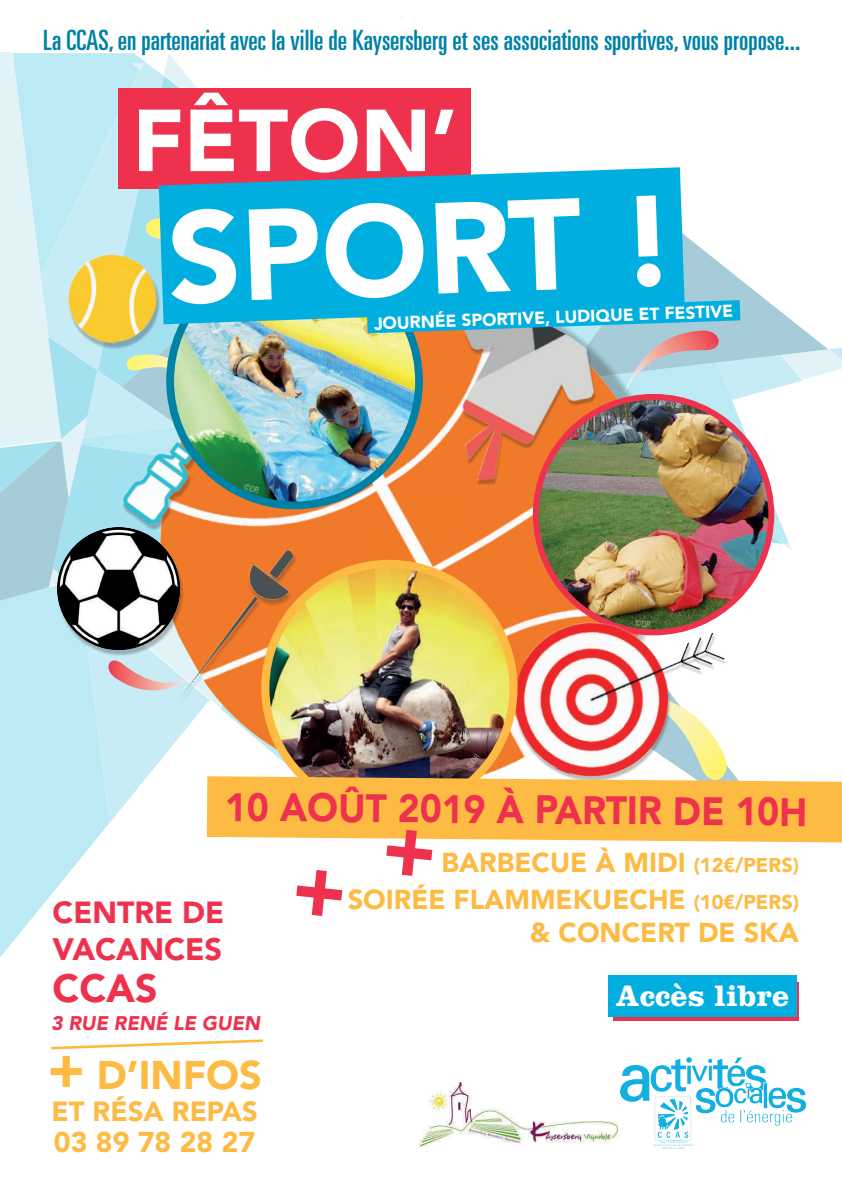
<style>
.page{position:relative;width:842px;height:1191px;background:#fff}
.page>*{position:absolute;margin:0;border:0;box-sizing:border-box;transform-origin:0 0}
.t1{font:900 127.8px "Avenir LT Std";color:#fff}
.t2{font:900 86.8px "Avenir LT Std";color:#fff}
.t3{font:900 39.6px "Avenir LT Std";color:#fdbb43}
.t4{font:900 39.3px "Avenir LT Std";letter-spacing:-.01em;color:#ee324e;scale:.94 1}
.t5{font:900 39.1px "Avenir LT Std";color:#ee324e}
.t6{font:900 30.8px "Avenir LT Std";color:#ee324e}
.t7{font:700 30.7px "Clarendon LT Std";color:#fff}
.t8{font:900 30.3px "Avenir LT Std";color:#ee324e}
.t9{font:900 28.4px "Avenir LT Std";color:#fdbb43}
.t10{font:ultra-condensed 28px "Univers LT Std";color:#0082a7}
.t11{font:900 27.4px "Avenir LT Std";color:#fdbb43}
.t12{font:900 27.1px/36.9px "Avenir LT Std";color:#fdbb43;text-align:right}
.t13{font:italic 900 19.6px "Avenir LT Std";color:#ee324e}
.t14{font:900 17.2px "Avenir LT Std";color:#fff}
.s1{font-size:56.7px}
.s2{font-size:19.9px}
</style>
<div class="page">
<svg style="left:0;top:917px;width:33px;height:40px"></svg>
<svg style="left:613px;top:982px;width:186px;height:38px"></svg>
<div style="left:608px;top:975px;width:189px;height:41px;background:#00afe0"></div>
<img style="left:419px;top:1082px;width:198px;height:65px">
<img style="left:621px;top:1057px;width:185px;height:92px">
<svg style="left:51px;top:1039px;width:212px;height:11px"></svg>
<img style="left:0;top:52px;width:842px;height:865px">
<p class="t10" style="left:43px;top:24px;width:758px">La CCAS, en partenariat avec la ville de Kaysersberg et ses associations sportives, vous propose...</p>
<h2 class="t2" style="left:132px;top:88px;width:326px">FÊTON’</h2>
<h1 class="t1" style="left:165px;top:181px;width:510px;rotate:-2deg">SPORT !</h1>
<p class="t14" style="left:374px;top:313px;width:361px;rotate:-2deg">JOURNÉE SPORTIVE, LUDIQUE ET FESTIVE</p>
<h3 class="t4" style="left:225px;top:786px;width:622px">10 AOÛT 2019 À PARTIR DE 10H</h3>
<p class="t8" style="left:53px;top:894px;width:173px">CENTRE DE</p>
<p class="t6" style="left:53px;top:930px;width:171px">VACANCES</p>
<h3 class="t5" style="left:53px;top:965px;width:106px">CCAS</h3>
<p class="t13" style="left:51px;top:1010px;width:210px">3 RUE RENÉ LE GUEN</p>
<h3 class="t3" style="left:47px;top:1051px;width:216px"><span class="s1">+</span> D’INFOS</h3>
<p class="t11" style="left:51px;top:1094px;width:208px">ET RÉSA REPAS</p>
<p class="t9" style="left:54px;top:1125px;width:203px">03 89 78 28 27</p>
<p class="t12" style="left:348px;top:844px;width:453px">BARBECUE À MIDI <span class="s2">(12€/PERS)<br></span>SOIRÉE FLAMMEKUECHE <span class="s2">(10€/PERS)</span></p>
<p class="t12" style="left:530px;top:914px;width:271px">&amp; CONCERT DE SKA</p>
<p class="t7" style="left:616px;top:977px;width:175px">Accès libre</p>
</div>
